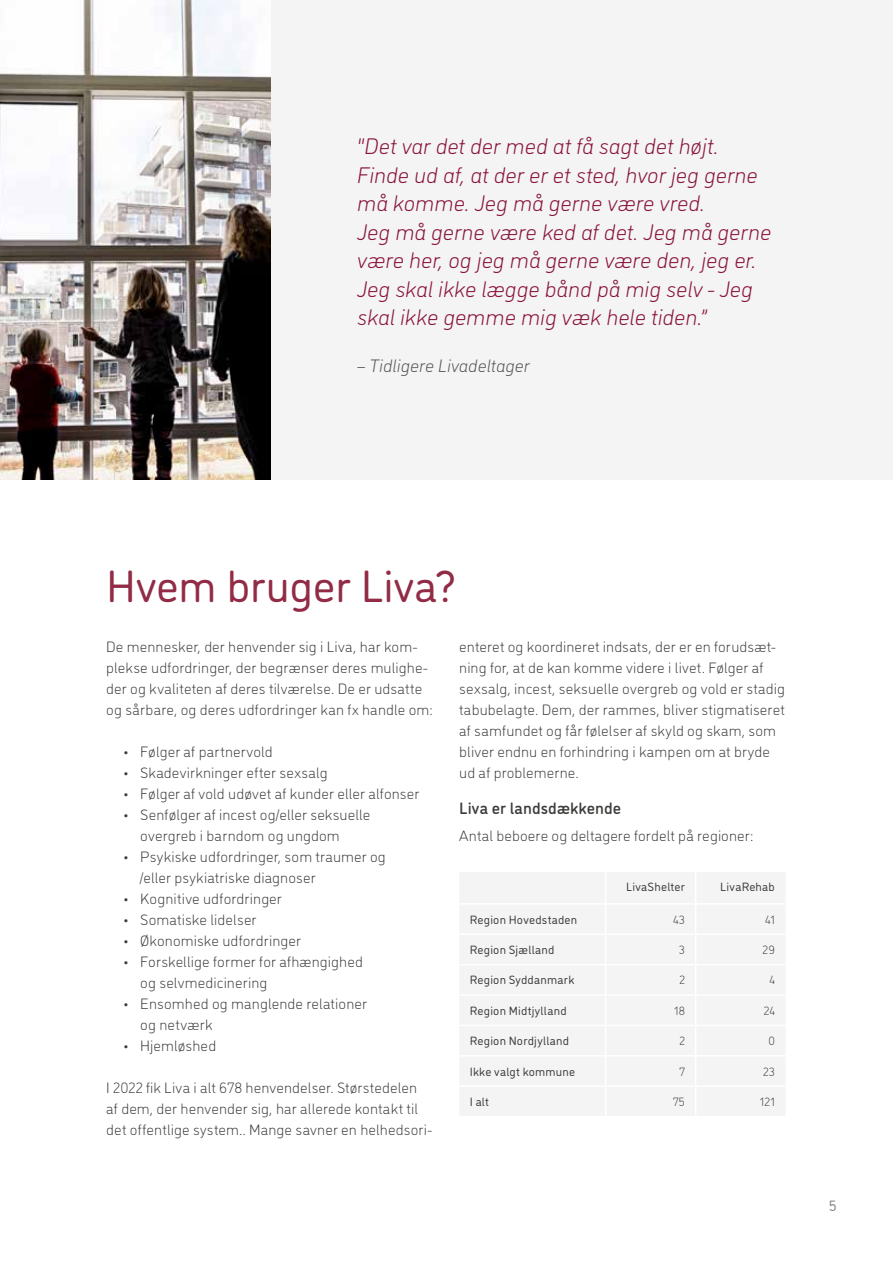
<style>
.page{position:relative;width:893px;height:1263px;background:#fff}
.page>*{position:absolute;margin:0;border:0;box-sizing:border-box;transform-origin:0 0}
.t1{font:45px "DI Nosaur";letter-spacing:-.005em;color:#922b45}
.t2{font:italic 300 22.5px/28.5px "DI Nosaur";letter-spacing:-.005em;color:#891439}
.t3{font:italic 300 18px "DI Nosaur";letter-spacing:-.005em;color:#575756}
.t4{font:500 16.5px "DI Nosaur";color:#3c3c3b}
.t5{font:300 15px/21px "DI Nosaur";letter-spacing:.005em;color:#3c3c3b}
.t6{font:15px "DI Nosaur";color:#878787}
.t7{font:12px "DI Nosaur";letter-spacing:.02em;color:#3c3c3b}
.t8{font:300 12px "DI Nosaur";letter-spacing:.02em;color:#3c3c3b}
</style>
<div class="page">
<div style="left:227px;top:0;width:666px;height:479px;background:#f4f4f4"></div>
<div style="left:460px;top:873px;width:325px;height:242px;background:#f4f4f4"></div>
<hr style="left:459px;top:933px;width:147px;height:2px;background:#fff">
<hr style="left:696px;top:933px;width:90px;height:2px;background:#fff">
<hr style="left:459px;top:964px;width:147px;height:1px;background:#fff">
<hr style="left:606px;top:964px;width:90px;height:1px;background:#fff">
<hr style="left:459px;top:994px;width:147px;height:2px;background:#fff">
<hr style="left:606px;top:994px;width:90px;height:2px;background:#fff">
<hr style="left:459px;top:1025px;width:147px;height:1px;background:#fff">
<hr style="left:606px;top:1025px;width:90px;height:1px;background:#fff">
<hr style="left:696px;top:1025px;width:90px;height:1px;background:#fff">
<hr style="left:459px;top:1055px;width:147px;height:1px;background:#fff">
<hr style="left:606px;top:1055px;width:90px;height:1px;background:#fff">
<hr style="left:696px;top:1055px;width:90px;height:1px;background:#fff">
<hr style="left:459px;top:1085px;width:147px;height:2px;background:#fff">
<hr style="left:606px;top:1085px;width:90px;height:2px;background:#fff">
<hr style="left:696px;top:1085px;width:90px;height:2px;background:#fff">
<hr style="left:696px;top:964px;width:90px;height:1px;background:#fff">
<hr style="left:696px;top:994px;width:90px;height:2px;background:#fff">
<hr style="left:606px;top:933px;width:90px;height:2px;background:#fff">
<hr style="left:459px;top:903px;width:147px;height:2px;background:#fff">
<hr style="left:606px;top:903px;width:90px;height:2px;background:#fff">
<hr style="left:696px;top:903px;width:90px;height:2px;background:#fff">
<hr style="left:605px;top:872px;width:1px;height:31px;background:#fff">
<svg style="left:605px;top:905px;width:1px;height:210px"></svg>
<hr style="left:695px;top:872px;width:1px;height:31px;background:#fff">
<svg style="left:695px;top:905px;width:1px;height:210px"></svg>
<img style="left:0;top:0;width:270px;height:479px">
<p class="t2" style="left:357px;top:131px;width:416px">"Det var det der med at få sagt det højt.<br>Finde ud af, at der er et sted, hvor jeg gerne må komme. Jeg må gerne være vred.<br>Jeg må gerne være ked af det. Jeg må gerne være her, og jeg må gerne være den, jeg er.<br>Jeg skal ikke lægge bånd på mig selv - Jeg skal ikke gemme mig væk hele tiden.”</p>
<p class="t3" style="left:357px;top:353px;width:174px">– Tidligere Livadeltager</p>
<h1 class="t1" style="left:106px;top:554px;width:351px">Hvem bruger Liva?</h1>
<p class="t5" style="left:106px;top:635px;width:328px">De mennesker, der henvender sig i Liva, har kom&shy;plekse udfordringer, der begrænser deres mulighe&shy;der og kvaliteten af deres tilværelse. De er udsatte og sårbare, og deres udfordringer kan fx handle om:</p>
<p class="t5" style="left:123px;top:740px;width:151px">• Følger af partnervold</p>
<p class="t5" style="left:123px;top:761px;width:206px">• Skadevirkninger efter sexsalg</p>
<p class="t5" style="left:123px;top:782px;width:298px">• Følger af vold udøvet af kunder eller alfonser</p>
<p class="t5" style="left:140px;top:803px;width:231px;text-indent:-17px">• Senfølger af incest og/eller seksuelle overgreb i barndom og ungdom</p>
<p class="t5" style="left:140px;top:845px;width:247px;text-indent:-17px">• Psykiske udfordringer, som traumer og /eller psykiatriske diagnoser</p>
<p class="t5" style="left:123px;top:887px;width:160px">• Kognitive udfordringer</p>
<p class="t5" style="left:123px;top:908px;width:135px">• Somatiske lidelser</p>
<p class="t5" style="left:123px;top:929px;width:179px">• Økonomiske udfordringer</p>
<p class="t5" style="left:140px;top:950px;width:224px;text-indent:-17px">• Forskellige former for afhængighed og selvmedicinering</p>
<p class="t5" style="left:140px;top:992px;width:228px;text-indent:-17px">• Ensomhed og manglende relationer og netværk</p>
<p class="t5" style="left:123px;top:1034px;width:94px">• Hjemløshed</p>
<p class="t5" style="left:106px;top:1076px;width:327px">I 2022 fik Liva i alt 678 henvendelser. Størstedelen af dem, der henvender sig, har allerede kontakt til det offentlige system.. Mange savner en helhedsori-</p>
<p class="t5" style="left:459px;top:635px;width:327px">enteret og koordineret indsats, der er en forudsæt&shy;ning for, at de kan komme videre i livet. Følger af sexsalg, incest, seksuelle overgreb og vold er stadig tabubelagte. Dem, der rammes, bliver stigmatiseret af samfundet og får følelser af skyld og skam, som bliver endnu en forhindring i kampen om at bryde ud af problemerne.</p>
<p class="t4" style="left:459px;top:796px;width:163px">Liva er landsdækkende</p>
<p class="t5" style="left:459px;top:824px;width:296px">Antal beboere og deltagere fordelt på regioner:</p>
<p class="t7" style="left:626px;top:878px;width:60px">LivaShelter</p>
<p class="t7" style="left:720px;top:878px;width:56px">LivaRehab</p>
<p class="t7" style="left:470px;top:911px;width:109px">Region Hovedstaden</p>
<p class="t8" style="left:673px;top:911px;width:13px">43</p>
<p class="t8" style="left:765px;top:911px;width:11px">41</p>
<p class="t7" style="left:470px;top:941px;width:86px">Region Sjælland</p>
<p class="t8" style="left:679px;top:941px;width:8px">3</p>
<p class="t8" style="left:763px;top:941px;width:14px">29</p>
<p class="t7" style="left:470px;top:972px;width:106px">Region Syddanmark</p>
<p class="t8" style="left:679px;top:972px;width:7px">2</p>
<p class="t8" style="left:769px;top:972px;width:7px">4</p>
<p class="t7" style="left:470px;top:1002px;width:98px">Region Midtjylland</p>
<p class="t8" style="left:674px;top:1002px;width:13px">18</p>
<p class="t8" style="left:764px;top:1002px;width:13px">24</p>
<p class="t7" style="left:470px;top:1032px;width:101px">Region Nordjylland</p>
<p class="t8" style="left:679px;top:1032px;width:7px">2</p>
<p class="t8" style="left:768px;top:1032px;width:8px">0</p>
<p class="t7" style="left:470px;top:1063px;width:107px">Ikke valgt kommune</p>
<p class="t8" style="left:679px;top:1063px;width:7px">7</p>
<p class="t8" style="left:763px;top:1063px;width:13px">23</p>
<p class="t7" style="left:470px;top:1093px;width:21px">I alt</p>
<p class="t8" style="left:673px;top:1093px;width:13px">75</p>
<p class="t8" style="left:759px;top:1093px;width:17px">121</p>
<p class="t6" style="left:829px;top:1195px;width:9px">5</p>
</div>
